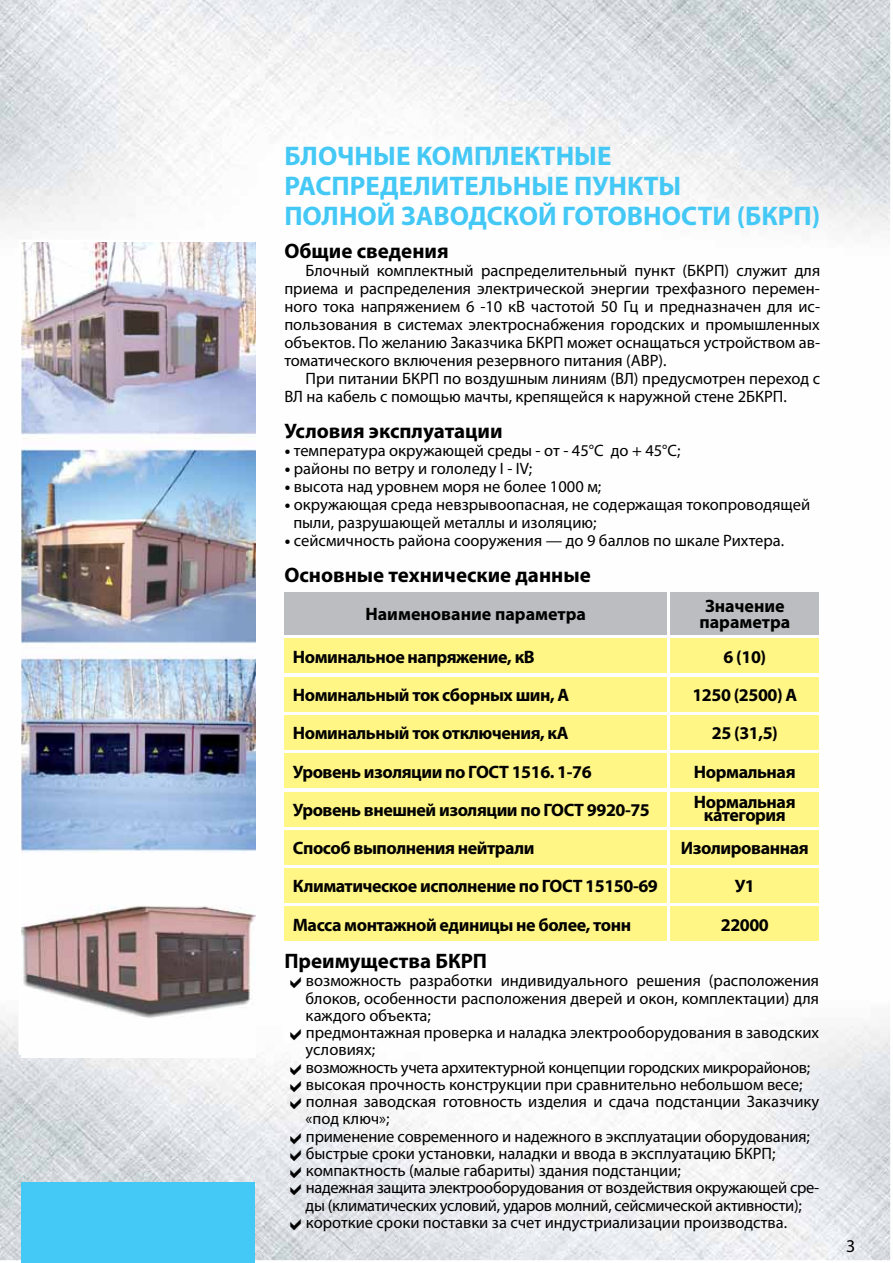
<style>
.page{position:relative;width:893px;height:1263px;background:#fff}
.page>*{position:absolute;margin:0;border:0;box-sizing:border-box;transform-origin:0 0}
.t1{font:700 27px/30px "Myriad Pro";color:#44c8f5}
.t2{font:700 21px "Myriad Pro";color:#000}
.t3{font:700 18px/38.2px "Myriad Pro";letter-spacing:-.025em;color:#000;text-align:center}
.t4{font:700 18px/16.5px "Myriad Pro";color:#000;text-align:center}
.t5{font:18px "Myriad Pro";color:#000}
.t6{font:16.5px/17.2px "Myriad Pro";color:#000}
.s1{font-weight:700;font-size:24px}
</style>
<div class="page">
<img style="left:0;top:0;width:890px;height:1260px">
<div style="left:21px;top:1182px;width:234px;height:81px;background:#44c8f5"></div>
<img style="left:21px;top:242px;width:234px;height:815px">
<div style="left:284px;top:592px;width:383px;height:43px;background:#bbbdc0"></div>
<div style="left:670px;top:592px;width:149px;height:43px;background:#bbbdc0"></div>
<div style="left:284px;top:639px;width:383px;height:34px;background:#fff685"></div>
<div style="left:284px;top:677px;width:383px;height:34px;background:#fff685"></div>
<div style="left:284px;top:715px;width:383px;height:34px;background:#fff685"></div>
<div style="left:284px;top:754px;width:383px;height:34px;background:#fff685"></div>
<div style="left:284px;top:792px;width:383px;height:34px;background:#fff685"></div>
<div style="left:284px;top:830px;width:383px;height:34px;background:#fff685"></div>
<div style="left:284px;top:868px;width:383px;height:34px;background:#fff685"></div>
<div style="left:284px;top:907px;width:383px;height:34px;background:#fff685"></div>
<div style="left:670px;top:639px;width:149px;height:34px;background:#fff685"></div>
<div style="left:670px;top:677px;width:149px;height:34px;background:#fff685"></div>
<div style="left:670px;top:715px;width:149px;height:34px;background:#fff685"></div>
<div style="left:670px;top:754px;width:149px;height:34px;background:#fff685"></div>
<div style="left:670px;top:792px;width:149px;height:34px;background:#fff685"></div>
<div style="left:670px;top:830px;width:149px;height:34px;background:#fff685"></div>
<div style="left:670px;top:868px;width:149px;height:34px;background:#fff685"></div>
<div style="left:670px;top:907px;width:149px;height:34px;background:#fff685"></div>
<svg style="left:290px;top:977px;width:11px;height:11px"></svg>
<svg style="left:290px;top:1029px;width:11px;height:11px"></svg>
<svg style="left:290px;top:1063px;width:11px;height:12px"></svg>
<svg style="left:290px;top:1081px;width:11px;height:11px"></svg>
<svg style="left:290px;top:1098px;width:11px;height:11px"></svg>
<svg style="left:290px;top:1132px;width:11px;height:12px"></svg>
<svg style="left:290px;top:1150px;width:11px;height:11px"></svg>
<svg style="left:290px;top:1167px;width:11px;height:11px"></svg>
<svg style="left:290px;top:1184px;width:11px;height:11px"></svg>
<svg style="left:290px;top:1219px;width:11px;height:11px"></svg>
<h1 class="t1" style="left:284px;top:140px;width:537px">БЛОЧНЫЕ КОМПЛЕКТНЫЕ<br>РАСПРЕДЕЛИТЕЛЬНЫЕ ПУНКТЫ<br>ПОЛНОЙ ЗАВОДСКОЙ ГОТОВНОСТИ (БКРП)</h1>
<p class="t2" style="left:284px;top:237px;width:166px">Общие сведения</p>
<p class="t6" style="left:284px;top:261px;width:537px;line-height:18px;text-align:justify;text-indent:21px">Блочный комплектный распределительный пункт (БКРП) служит для приема и распределения электрической энергии трехфазного перемен&shy;ного тока напряжением 6 -10 кВ частотой 50 Гц и предназначен для ис&shy;пользования в системах электроснабжения городских и промышленных объектов. По желанию Заказчика БКРП может оснащаться устройством ав&shy;томатического включения резервного питания (AВР).</p>
<p class="t6" style="left:284px;top:369px;width:537px;line-height:18px;text-indent:21px">При питании БКРП по воздушным линиям (ВЛ) предусмотрен переход с<br>ВЛ на кабель с помощью мачты, крепящейся к наружной стене 2БКРП.</p>
<p class="t2" style="left:284px;top:417px;width:220px">Условия эксплуатации</p>
<p class="t6" style="left:284px;top:442px;width:398px"><span class="s1">·</span> температура окружающей среды - от - 45°С до + 45°C;</p>
<p class="t6" style="left:284px;top:460px;width:249px"><span class="s1">·</span> районы по ветру и гололеду I - IV;</p>
<p class="t6" style="left:284px;top:478px;width:318px"><span class="s1">·</span> высота над уровнем моря не более 1000 м;</p>
<p class="t6" style="left:284px;top:496px;width:527px"><span class="s1">·</span> окружающая среда невзрывоопасная, не содержащая токопроводящей</p>
<p class="t6" style="left:293px;top:514px;width:305px">пыли, разрушающей металлы и изоляцию;</p>
<p class="t6" style="left:284px;top:532px;width:501px"><span class="s1">·</span> сейсмичность района сооружения — до 9 баллов по шкале Рихтера.</p>
<p class="t2" style="left:284px;top:561px;width:308px">Основные технические данные</p>
<p class="t4" style="left:365px;top:605px;width:222px">Наименование параметра</p>
<p class="t4" style="left:699px;top:597px;width:92px">Значение параметра</p>
<p class="t3" style="left:293px;top:637px;width:367px;text-align:left">Номинальное напряжение, кВ<br>Номинальный ток сборных шин, А Номинальный ток отключения, кА<br>Уровень изоляции по ГОСТ 1516. 1-76<br>Уровень внешней изоляции по ГОСТ 9920-75<br>Способ выполнения нейтрали Климатическое исполнение по ГОСТ 15150-69<br>Масса монтажной единицы не более, тонн</p>
<p class="t3" style="left:692px;top:637px;width:106px">6 (10)<br>1250 (2500) А<br>25 (31,5)<br>Нормальная</p>
<p class="t3" style="left:694px;top:794px;width:103px;line-height:13.5px">Нормальная категория</p>
<p class="t3" style="left:681px;top:828px;width:129px">Изолированная<br>У1<br>22000</p>
<p class="t2" style="left:284px;top:947px;width:204px">Преимущества БКРП</p>
<p class="t6" style="left:306px;top:972px;width:515px">возможность разработки индивидуального решения (расположения блоков, особенности расположения дверей и окон, комплектации) для каждого объекта;<br>предмонтажная проверка и наладка электрооборудования в заводских условиях;<br>возможность учета архитектурной концепции городских микрорайонов; высокая прочность конструкции при сравнительно небольшом весе; полная заводская готовность изделия и сдача подстанции Заказчику «под ключ»;<br>применение современного и надежного в эксплуатации оборудования; быстрые сроки установки, наладки и ввода в эксплуатацию БКРП; компактность (малые габариты) здания подстанции;<br>надежная защита электрооборудования от воздействия окружающей сре&shy;ды (климатических условий, ударов молний, сейсмической активности); короткие сроки поставки за счет индустриализации производства.</p>
<p class="t5" style="left:846px;top:1235px;width:11px">3</p>
</div>
